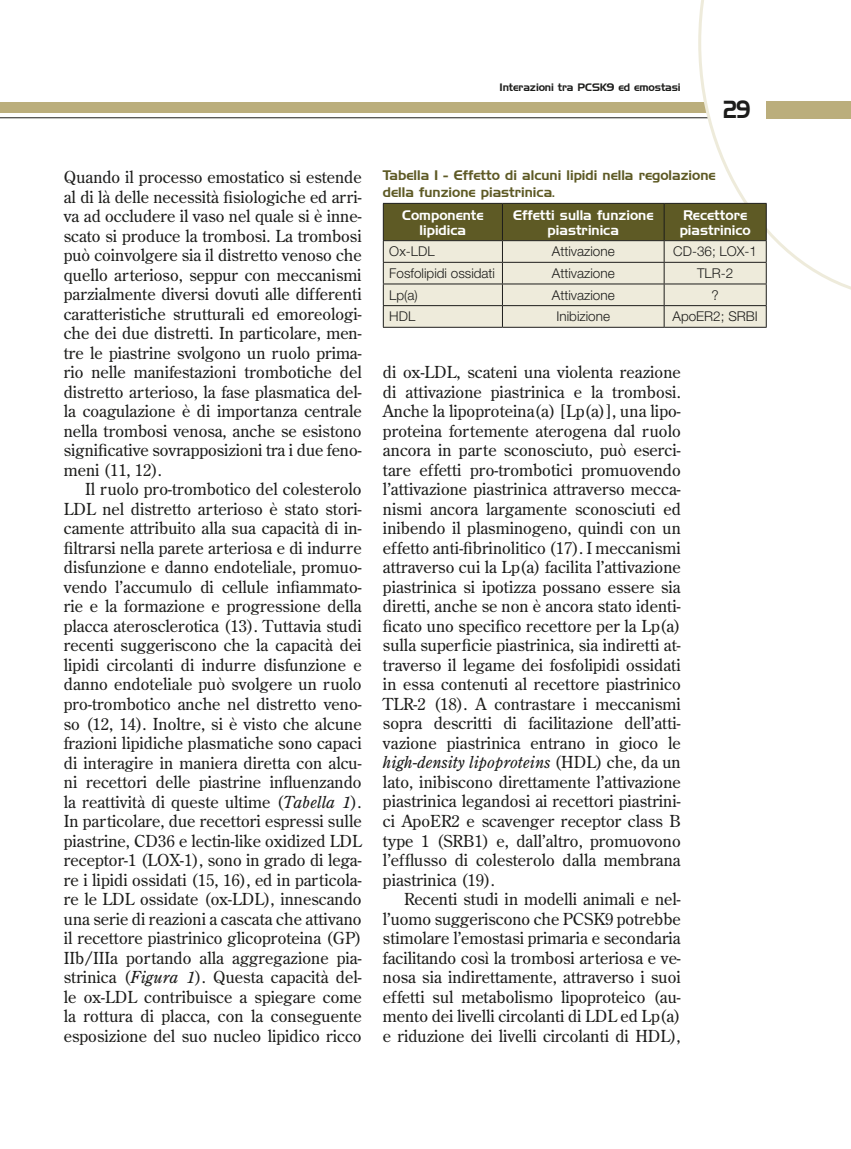
<style>
.page{position:relative;width:851px;height:1149px;background:#fff}
.page>*{position:absolute;margin:0;border:0;box-sizing:border-box;transform-origin:0 0}
.t1{font:24px "Handel Gothic BT";color:#1d1d1b;scale:.8 1}
.t2{font:16.5px/19.5px "Century Old Style Std";letter-spacing:.005em;color:#1d1d1b;text-align:justify}
.t3{font:300 13.5px "Helvetica Neue LT Std";color:#1d1d1b}
.t4{font:13.5px/16.5px "Handel Gothic BT";color:#5e5a25}
.t5{font:13.5px/15px "Handel Gothic BT";color:#fff;text-align:center}
.t6{font:10.5px "Handel Gothic BT";letter-spacing:-.01em;color:#1d1d1b}
.s1{font-style:italic}
</style>
<div class="page">
<hr style="left:0;top:117px;width:850px;height:1px;background:#1d1d1b">
<div style="left:0;top:102px;width:850px;height:11px;background:#bbae7c"></div>
<svg style="left:698px;top:0;width:152px;height:299px"></svg>
<div style="left:765px;top:101px;width:85px;height:17px;background:#bbae7c"></div>
<svg style="left:383px;top:203px;width:383px;height:124px;background:#bab79c"></svg>
<hr style="left:383px;top:327px;width:119px;height:1px;background:#1d1d1b">
<hr style="left:502px;top:327px;width:162px;height:1px;background:#1d1d1b">
<hr style="left:664px;top:327px;width:102px;height:1px;background:#1d1d1b">
<p class="t6" style="left:499px;top:81px;width:183px">Interazioni tra PCSK9 ed emostasi</p>
<h1 class="t1" style="left:723px;top:95px;width:35px">29</h1>
<p class="t2" style="left:64px;top:167px;width:299px">Quando il processo emostatico si estende al di là delle necessità fisiologiche ed arri&shy;va ad occludere il vaso nel quale si è inne&shy;scato si produce la trombosi. La trombosi può coinvolgere sia il distretto venoso che quello arterioso, seppur con meccanismi parzialmente diversi dovuti alle differenti caratteristiche strutturali ed emoreologi&shy;che dei due distretti. In particolare, men&shy;tre le piastrine svolgono un ruolo prima&shy;rio nelle manifestazioni trombotiche del distretto arterioso, la fase plasmatica del&shy;la coagulazione è di importanza centrale nella trombosi venosa, anche se esistono significative sovrapposizioni tra i due feno&shy;meni (11, 12).</p>
<p class="t2" style="left:64px;top:479px;width:299px;text-indent:21px">Il ruolo pro-trombotico del colesterolo LDL nel distretto arterioso è stato stori&shy;camente attribuito alla sua capacità di in&shy;filtrarsi nella parete arteriosa e di indurre disfunzione e danno endoteliale, promuo&shy;vendo l’accumulo di cellule infiammato&shy;rie e la formazione e progressione della placca aterosclerotica (13). Tuttavia studi recenti suggeriscono che la capacità dei lipidi circolanti di indurre disfunzione e danno endoteliale può svolgere un ruolo pro-trombotico anche nel distretto veno&shy;so (12, 14). Inoltre, si è visto che alcune frazioni lipidiche plasmatiche sono capaci di interagire in maniera diretta con alcu&shy;ni recettori delle piastrine influenzando la reattività di queste ultime (<span class="s1">Tabella 1</span>).<br>In particolare, due recettori espressi sulle piastrine, CD36 e lectin-like oxidized LDL receptor-1 (LOX-1), sono in grado di lega&shy;re i lipidi ossidati (15, 16), ed in particola&shy;re le LDL ossidate (ox-LDL), innescando una serie di reazioni a cascata che attivano il recettore piastrinico glicoproteina (GP)<br>IIb/IIIa portando alla aggregazione pia&shy;strinica (<span class="s1">Figura 1</span>). Questa capacità del&shy;le ox-LDL contribuisce a spiegare come la rottura di placca, con la conseguente esposizione del suo nucleo lipidico ricco</p>
<p class="t4" style="left:383px;top:167px;width:334px">Tabella 1 - Effetto di alcuni lipidi nella regolazione della funzione piastrinica.</p>
<p class="t5" style="left:402px;top:207px;width:83px">Componente lipidica</p>
<p class="t5" style="left:513px;top:207px;width:142px">Effetti sulla funzione piastrinica</p>
<p class="t5" style="left:679px;top:207px;width:72px;text-align:left">Recettore piastrinico</p>
<p class="t3" style="left:389px;top:243px;width:47px">Ox-LDL</p>
<p class="t3" style="left:552px;top:243px;width:64px">Attivazione</p>
<p class="t3" style="left:673px;top:243px;width:85px">CD-36; LOX-1</p>
<p class="t3" style="left:389px;top:265px;width:107px">Fosfolipidi ossidati</p>
<p class="t3" style="left:552px;top:265px;width:64px">Attivazione</p>
<p class="t3" style="left:697px;top:265px;width:38px">TLR-2</p>
<p class="t3" style="left:389px;top:286px;width:30px">Lp(a)</p>
<p class="t3" style="left:551px;top:286px;width:64px">Attivazione</p>
<p class="t3" style="left:711px;top:286px;width:9px">?</p>
<p class="t3" style="left:389px;top:308px;width:28px">HDL</p>
<p class="t3" style="left:556px;top:308px;width:55px">Inibizione</p>
<p class="t3" style="left:672px;top:308px;width:87px">ApoER2; SRBI</p>
<p class="t2" style="left:383px;top:362px;width:299px">di ox-LDL, scateni una violenta reazione di attivazione piastrinica e la trombosi.<br>Anche la lipoproteina(a) [Lp(a)], una lipo&shy;proteina fortemente aterogena dal ruolo ancora in parte sconosciuto, può eserci&shy;tare effetti pro-trombotici promuovendo l’attivazione piastrinica attraverso mecca&shy;nismi ancora largamente sconosciuti ed inibendo il plasminogeno, quindi con un effetto anti-fibrinolitico (17). I meccanismi attraverso cui la Lp(a) facilita l’attivazione piastrinica si ipotizza possano essere sia diretti, anche se non è ancora stato identi&shy;ficato uno specifico recettore per la Lp(a) sulla superficie piastrinica, sia indiretti at&shy;traverso il legame dei fosfolipidi ossidati in essa contenuti al recettore piastrinico TLR-2 (18). A contrastare i meccanismi sopra descritti di facilitazione dell’atti&shy;vazione piastrinica entrano in gioco le <span class="s1">high-density lipoproteins</span> (HDL) che, da un lato, inibiscono direttamente l’attivazione piastrinica legandosi ai recettori piastrini&shy;ci ApoER2 e scavenger receptor class B type 1 (SRB1) e, dall’altro, promuovono l’efflusso di colesterolo dalla membrana piastrinica (19).</p>
<p class="t2" style="left:383px;top:888px;width:299px;text-indent:21px">Recenti studi in modelli animali e nel&shy;l’uomo suggeriscono che PCSK9 potrebbe stimolare l’emostasi primaria e secondaria facilitando così la trombosi arteriosa e ve&shy;nosa sia indirettamente, attraverso i suoi effetti sul metabolismo lipoproteico (au&shy;mento dei livelli circolanti di LDL ed Lp(a) e riduzione dei livelli circolanti di HDL),</p>
</div>
